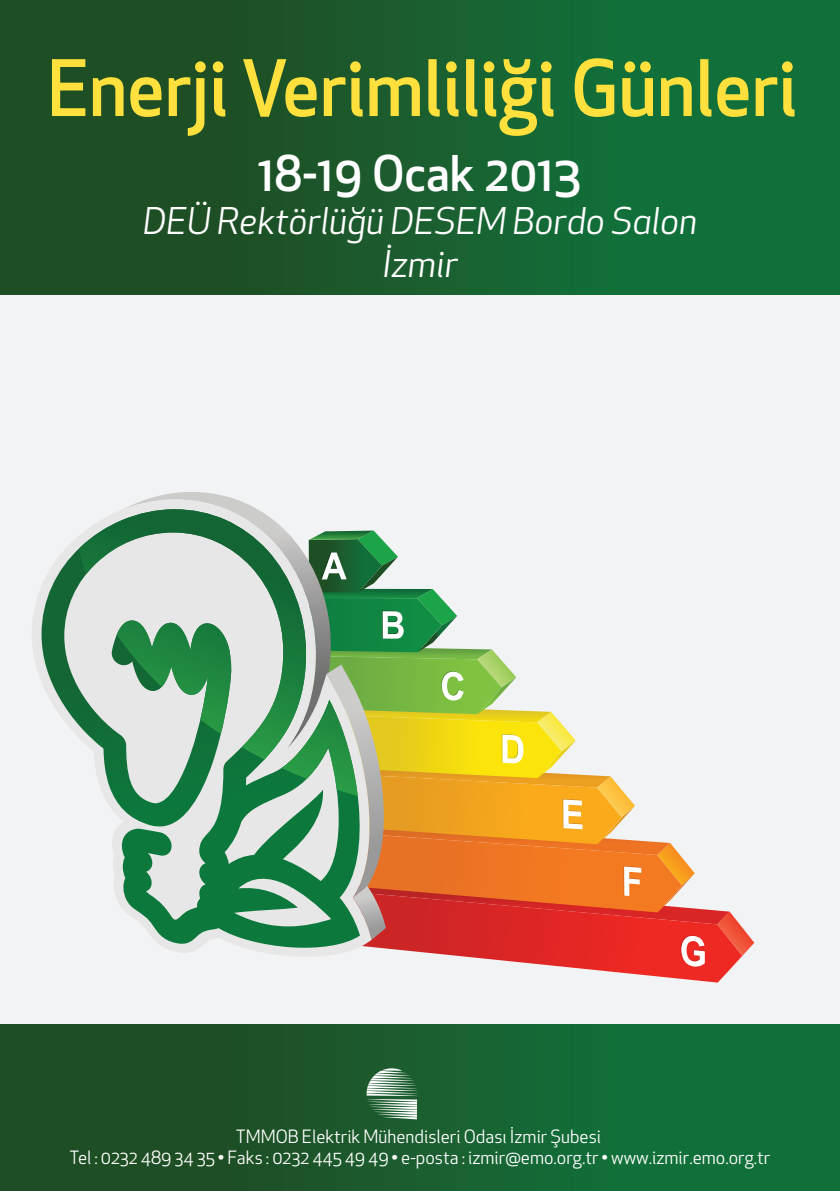
<style>
.page{position:relative;width:840px;height:1191px;background:#fff}
.page>*{position:absolute;margin:0;border:0;box-sizing:border-box;transform-origin:0 0}
.t1{font:500 75.8px "Apex New";color:#ffe03d}
.t2{font:500 48px "Apex New";color:#fff}
.t3{font:italic 36px/43.2px "Apex New";color:#fff;text-align:center}
.t4{font:18px/21.2px "Apex New";color:#fff;text-align:center}
</style>
<div class="page">
<div style="left:0;top:0;width:839px;height:1187px;background:#f2f3f4"></div>
<div style="left:0;top:0;width:839px;height:295px;background:linear-gradient(to right,#214720,#0f763d)"></div>
<div style="left:0;top:1024px;width:839px;height:166px;background:linear-gradient(to right,#214720,#0f763d)"></div>
<svg style="left:148px;top:492px;width:86px;height:7px"></svg>
<svg style="left:372px;top:530px;width:381px;height:452px"></svg>
<svg style="left:32px;top:499px;width:340px;height:458px"></svg>
<svg style="left:41px;top:509px;width:321px;height:440px"></svg>
<svg style="left:79px;top:509px;width:278px;height:287px"></svg>
<svg style="left:366px;top:1068px;width:51px;height:51px"></svg>
<h1 class="t1" style="left:47px;top:38px;width:750px">Enerji Verimliliği Günleri</h1>
<h2 class="t2" style="left:258px;top:141px;width:325px">18-19 Ocak 2013</h2>
<h3 class="t3" style="left:143px;top:199px;width:555px">DEÜ Rektörlüğü DESEM Bordo Salon<br>İzmir</h3>
<p class="t4" style="left:70px;top:1125px;width:702px">TMMOB Elektrik Mühendisleri Odası İzmir Şubesi<br>Tel : 0232 489 34 35 • Faks : 0232 445 49 49 • e-posta : izmir@emo.org.tr • www.izmir.emo.org.tr</p>
</div>
